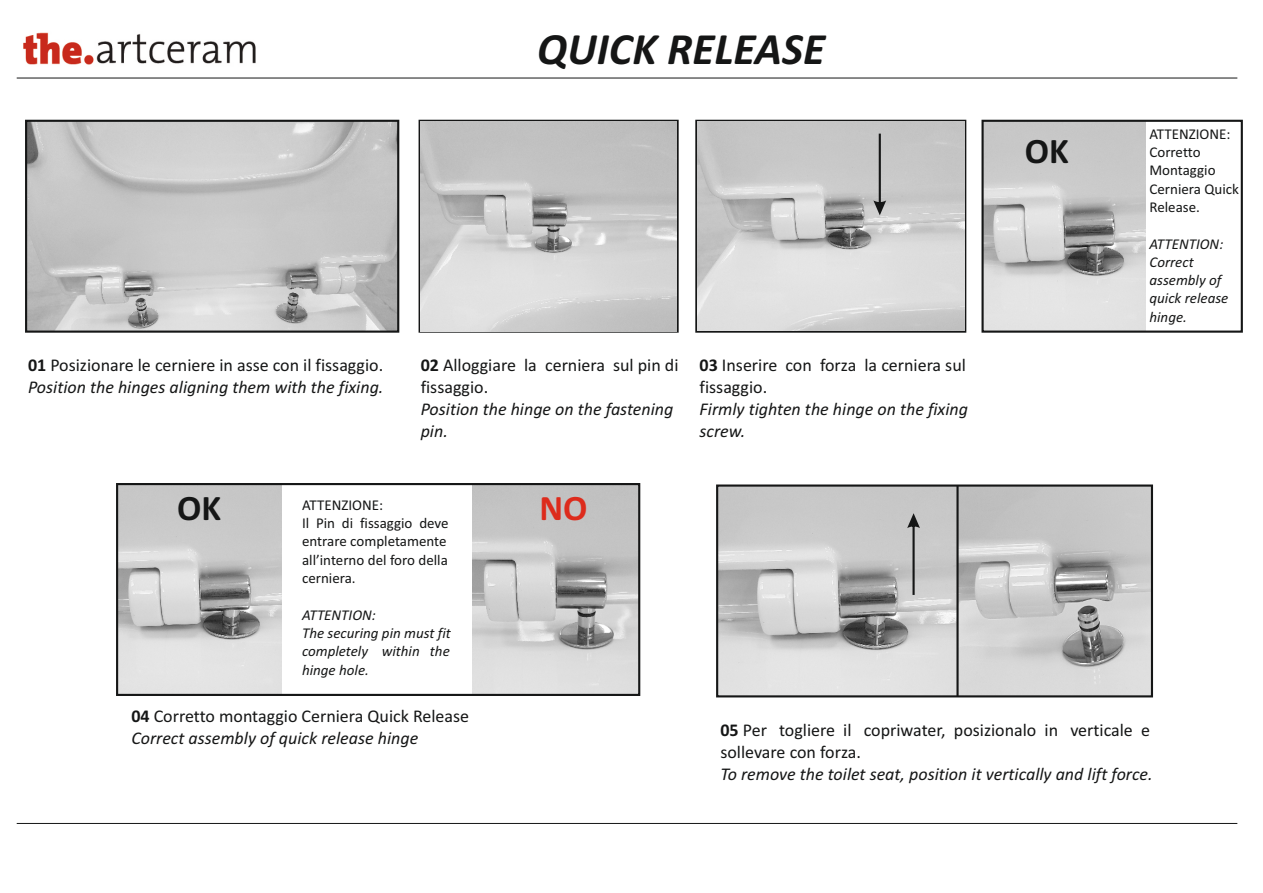
<style>
.page{position:relative;width:1263px;height:893px;background:#fff}
.page>*{position:absolute;margin:0;border:0;box-sizing:border-box;transform-origin:0 0}
.t1{font:italic 700 45px "Calibri";color:#151616}
.t2{font:700 36px "Calibri";color:#151616}
.t3{font:700 36px "Calibri";color:#dd2b1c}
.t4{font:18px/21.9px "Calibri";color:#151616}
.t5{font:italic 18px/21.9px "Calibri";color:#151616}
.t6{font:15px/18.3px "Calibri";color:#151616}
.t7{font:italic 15px/18.3px "Calibri";color:#151616}
.s1{font-weight:700;font-style:normal}
.s2{font-style:normal}
.s3{font-weight:700}
.s4{font-style:italic}
</style>
<div class="page">
<svg style="left:16px;top:77px;width:1222px;height:2px;background:#898989"></svg>
<img style="left:23px;top:32px;width:233px;height:33px">
<img style="left:28px;top:123px;width:368px;height:207px">
<div style="left:25px;top:120px;width:374px;height:213px;border:2px solid #151616"></div>
<div style="left:419px;top:120px;width:260px;height:213px;border:2px solid #151616"></div>
<img style="left:420px;top:121px;width:256px;height:210px">
<div style="left:695px;top:120px;width:271px;height:213px;border:2px solid #151616"></div>
<img style="left:697px;top:121px;width:267px;height:210px">
<svg style="left:873px;top:134px;width:13px;height:81px"></svg>
<img style="left:984px;top:123px;width:162px;height:207px">
<div style="left:981px;top:120px;width:262px;height:213px;border:2px solid #151616"></div>
<img style="left:119px;top:486px;width:162px;height:207px">
<img style="left:472px;top:486px;width:165px;height:207px">
<div style="left:116px;top:483px;width:524px;height:213px;border:2px solid #151616"></div>
<img style="left:719px;top:487px;width:431px;height:207px">
<svg style="left:907px;top:513px;width:13px;height:82px"></svg>
<div style="left:716px;top:484px;width:437px;height:213px;border:2px solid #151616"></div>
<svg style="left:955px;top:484px;width:5px;height:214px"></svg>
<svg style="left:16px;top:823px;width:1222px;height:1px"></svg>
<h1 class="t1" style="left:537px;top:31px;width:289px">QUICK RELEASE</h1>
<h2 class="t2" style="left:1025px;top:136px;width:46px">OK</h2>
<p class="t5" style="left:28px;top:355px;width:357px"><span class="s1">01</span> <span class="s2">Posizionare le cerniere in asse con il fissaggio.<br></span>Position the hinges aligning them with the fixing.</p>
<p class="t4" style="left:421px;top:355px;width:259px"><span class="s3">02</span> Alloggiare la cerniera sul pin di fissaggio.</p>
<p class="t5" style="left:421px;top:399px;width:254px">Position the hinge on the fastening pin.</p>
<p class="t4" style="left:700px;top:355px;width:268px"><span class="s3">03</span> Inserire con forza la cerniera sul fissaggio.</p>
<p class="t5" style="left:700px;top:399px;width:270px">Firmly tighten the hinge on the fixing screw.</p>
<p class="t6" style="left:1149px;top:126px;width:91px">ATTENZIONE:<br>Corretto<br>Montaggio<br>Cerniera Quick<br>Release.</p>
<p class="t7" style="left:1149px;top:236px;width:80px">ATTENTION:<br>Correct assembly of quick release hinge.</p>
<h2 class="t2" style="left:177px;top:493px;width:46px">OK</h2>
<p class="t6" style="left:302px;top:497px;width:148px">ATTENZIONE:<br>Il Pin di fissaggio deve</p>
<h2 class="t3" style="left:540px;top:493px;width:50px">NO</h2>
<p class="t6" style="left:302px;top:533px;width:147px;text-align:justify">entrare completamente all’interno del foro della cerniera.</p>
<p class="t7" style="left:302px;top:607px;width:150px">ATTENTION:<br>The securing pin must fit completely within the hinge hole.</p>
<p class="t4" style="left:131px;top:707px;width:339px"><span class="s3">04</span> Corretto montaggio Cerniera Quick Release<br><span class="s4">Correct assembly of quick release hinge</span></p>
<p class="t4" style="left:720px;top:720px;width:431px"><span class="s3">05</span> Per togliere il copriwater, posizionalo in verticale e sollevare con forza.</p>
<p class="t5" style="left:720px;top:764px;width:434px">To remove the toilet seat, position it vertically and lift force.</p>
</div>
